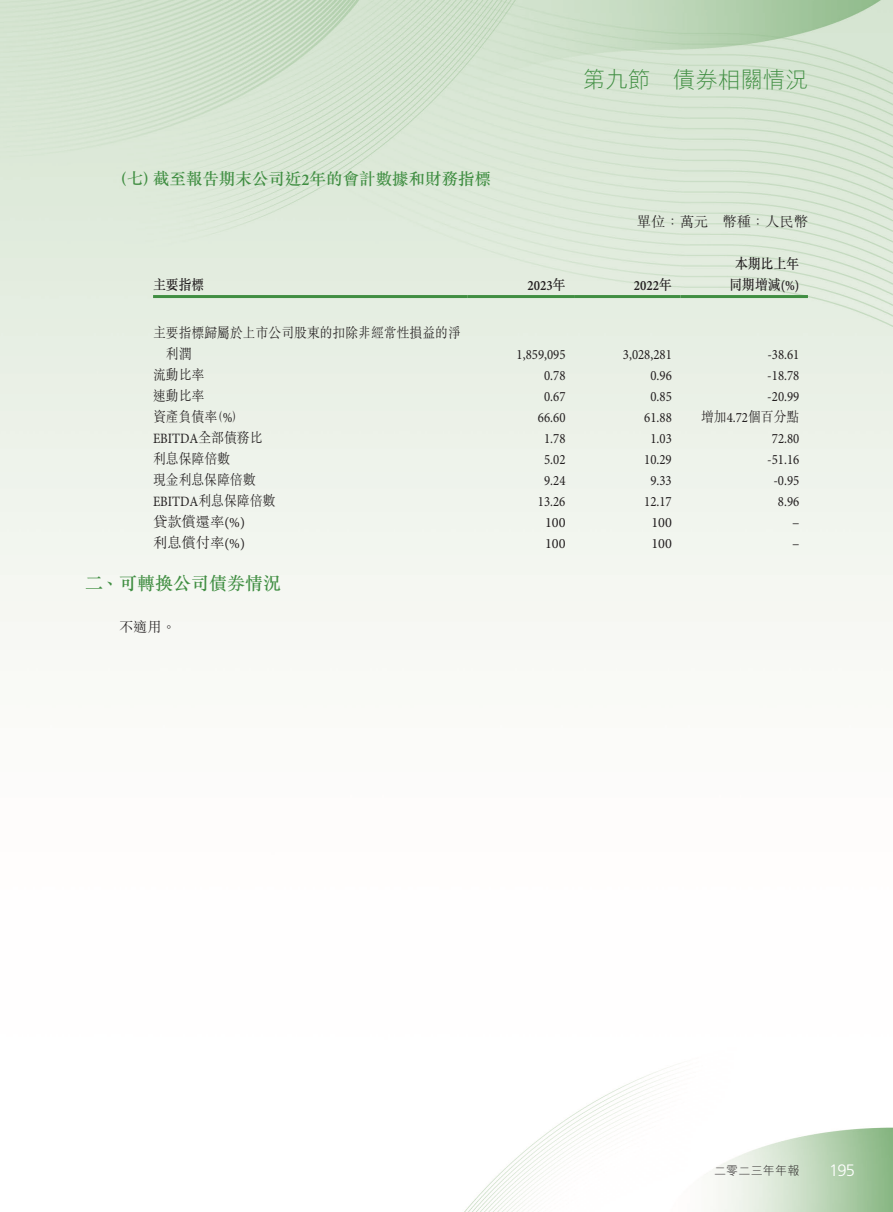
<style>
.page{position:relative;width:893px;height:1212px;background:#fff}
.page>*{position:absolute;margin:0;border:0;box-sizing:border-box;transform-origin:0 0}
.t1{font:300 22.5px "M Hei HK";color:#408e42}
.t2{font:500 18px "M Sung HK";color:#408e42}
.t3{font:500 16.5px "M Sung HK";color:#408e42}
.t4{font:300 16.5px "Frutiger LT Std";color:#fff}
.t5{font:14.25px "Minion Pro";color:#231f20;scale:.9 1}
.t6{font:300 14.25px/21px "M Sung HK";color:#231f20;scale:.9 1}
.t7{font:300 14.25px "M Sung HK";color:#231f20}
.t8{font:500 14.25px/21px "M Sung HK";color:#231f20;text-align:center;scale:.9 1}
.t9{font:14.25px "Minion Pro";color:#231f20}
.t10{font:600 14.25px "Minion Pro";color:#231f20;scale:.9 1}
.t11{font:300 12px "M Hei HK";letter-spacing:.02em;color:#231f20}
.s1{font-family:"Minion Pro";font-weight:600}
.s2{font-family:"M Sung HK";font-weight:500}
.s3{font-family:"Minion Pro";font-weight:400}
.s4{font-family:"M Sung HK";font-weight:300}
</style>
<div class="page">
<img style="left:0;top:0;width:893px;height:1212px">
<hr style="left:153px;top:295px;width:315px;height:3px;background:#408e42">
<hr style="left:468px;top:295px;width:106px;height:3px;background:#408e42">
<hr style="left:574px;top:295px;width:106px;height:3px;background:#408e42">
<hr style="left:680px;top:295px;width:128px;height:3px;background:#408e42">
<p class="t3" style="left:112px;top:167px;width:381px">（七）截至報告期末公司近<span class="s1">2</span>年的會計數據和財務指標</p>
<h1 class="t1" style="left:583px;top:64px;width:226px">第九節 債券相關情況</h1>
<p class="t7" style="left:637px;top:212px;width:172px">單位：萬元 幣種：人民幣</p>
<p class="t8" style="left:153px;top:274px;width:59px">主要指標</p>
<p class="t10" style="left:527px;top:275px;width:44px">2023<span class="s2">年</span></p>
<p class="t10" style="left:634px;top:275px;width:44px">2022<span class="s2">年</span></p>
<p class="t8" style="left:729px;top:253px;width:79px">本期比上年同期增減<span class="s1">(%)</span></p>
<p class="t6" style="left:166px;top:322px;width:329px;text-indent:-13px">主要指標歸屬於上市公司股東的扣除非經常性損益的淨利潤</p>
<p class="t5" style="left:517px;top:345px;width:56px">1,859,095</p>
<p class="t5" style="left:623px;top:345px;width:56px">3,028,281</p>
<p class="t5" style="left:767px;top:345px;width:37px">-38.61</p>
<p class="t6" style="left:153px;top:364px;width:59px">流動比率</p>
<p class="t5" style="left:544px;top:366px;width:25px">0.78</p>
<p class="t5" style="left:650px;top:366px;width:25px">0.96</p>
<p class="t5" style="left:767px;top:366px;width:37px">-18.78</p>
<p class="t6" style="left:153px;top:385px;width:59px">速動比率</p>
<p class="t5" style="left:544px;top:387px;width:25px">0.67</p>
<p class="t5" style="left:650px;top:387px;width:25px">0.85</p>
<p class="t5" style="left:767px;top:387px;width:37px">-20.99</p>
<p class="t6" style="left:153px;top:406px;width:103px">資產負債率（<span class="s3">%</span>）</p>
<p class="t5" style="left:538px;top:408px;width:32px">66.60</p>
<p class="t5" style="left:644px;top:408px;width:32px">61.88</p>
<p class="t6" style="left:701px;top:406px;width:111px">增加<span class="s3">4.72</span>個百分點</p>
<p class="t5" style="left:153px;top:429px;width:123px">EBITDA<span class="s4">全部債務比</span></p>
<p class="t5" style="left:544px;top:429px;width:25px">1.78</p>
<p class="t5" style="left:650px;top:429px;width:25px">1.03</p>
<p class="t5" style="left:772px;top:429px;width:32px">72.80</p>
<p class="t6" style="left:153px;top:448px;width:87px">利息保障倍數</p>
<p class="t5" style="left:544px;top:450px;width:25px">5.02</p>
<p class="t5" style="left:644px;top:450px;width:32px">10.29</p>
<p class="t5" style="left:767px;top:450px;width:37px">-51.16</p>
<p class="t6" style="left:153px;top:469px;width:116px">現金利息保障倍數</p>
<p class="t5" style="left:544px;top:471px;width:25px">9.24</p>
<p class="t5" style="left:650px;top:471px;width:25px">9.33</p>
<p class="t5" style="left:773px;top:471px;width:30px">-0.95</p>
<p class="t5" style="left:153px;top:492px;width:137px">EBITDA<span class="s4">利息保障倍數</span></p>
<p class="t5" style="left:538px;top:492px;width:32px">13.26</p>
<p class="t5" style="left:644px;top:492px;width:32px">12.17</p>
<p class="t5" style="left:778px;top:492px;width:25px">8.96</p>
<p class="t7" style="left:153px;top:512px;width:93px">貸款償還率<span class="s3">(%)</span></p>
<p class="t9" style="left:545px;top:513px;width:22px">100</p>
<p class="t9" style="left:651px;top:513px;width:22px">100</p>
<p class="t9" style="left:792px;top:513px;width:9px">–</p>
<p class="t7" style="left:153px;top:533px;width:93px">利息償付率<span class="s3">(%)</span></p>
<p class="t9" style="left:545px;top:534px;width:22px">100</p>
<p class="t9" style="left:651px;top:534px;width:22px">100</p>
<p class="t9" style="left:792px;top:534px;width:9px">–</p>
<p class="t2" style="left:85px;top:571px;width:198px">二、可轉換公司債券情況</p>
<p class="t7" style="left:119px;top:617px;width:58px">不適用。</p>
<p class="t11" style="left:714px;top:1162px;width:87px">二零二三年年報</p>
<p class="t4" style="left:829px;top:1161px;width:27px">195</p>
</div>
